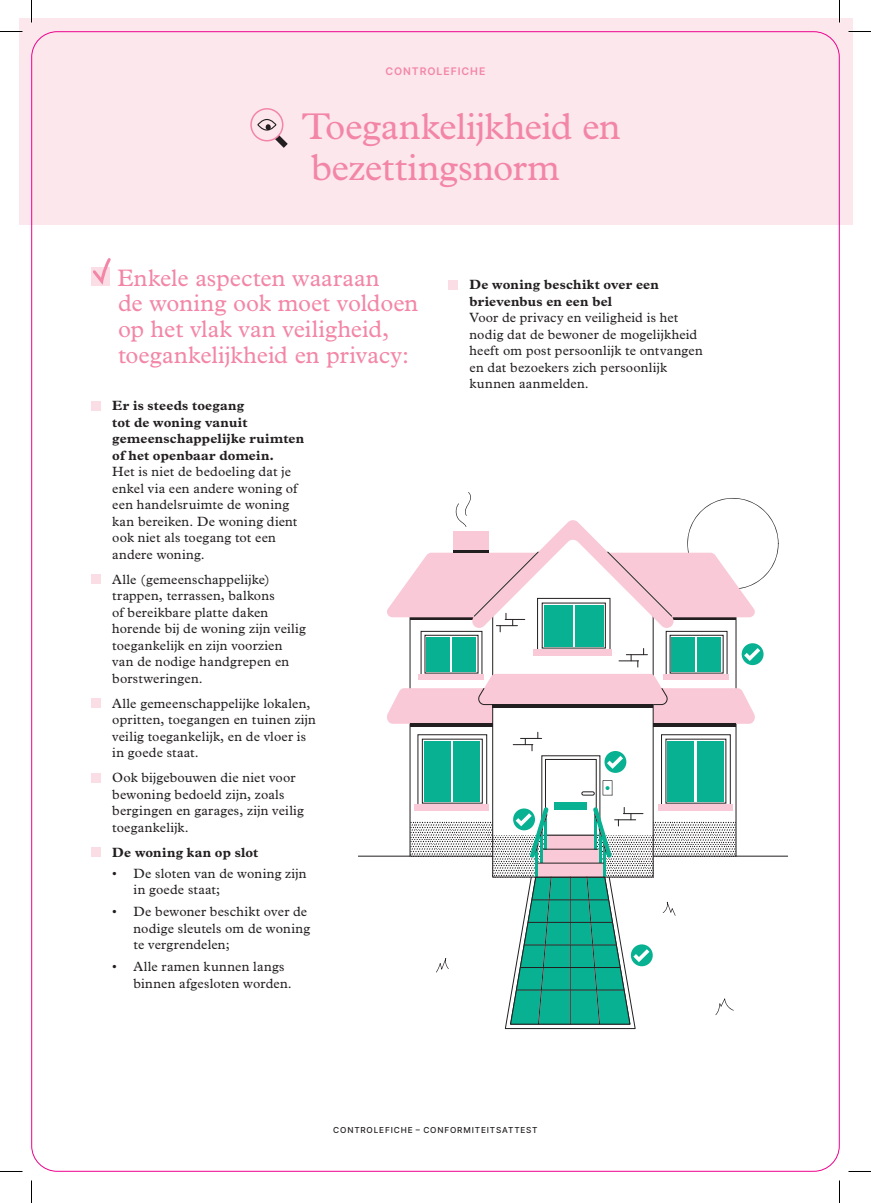
<style>
.page{position:relative;width:871px;height:1203px;background:#fff}
.page>*{position:absolute;margin:0;border:0;box-sizing:border-box;transform-origin:0 0}
.Titel_fiche{font:37.5px/41.4px "Plantin MT Pro";letter-spacing:-.01em;color:#f386a7}
.Titel_1{font:24px/25.5px "Plantin MT Pro";color:#f386a7}
.Broodtekst_opsomming{font:13.5px/16.5px "Plantin MT Pro";letter-spacing:.015em;color:#231f20}
.Broodtekst_opsomming-2{font:700 13.5px/16.5px "Plantin MT Pro";letter-spacing:.015em;color:#231f20}
.t1{font:600 10.5px "Inter";letter-spacing:.085em;color:#f386a7}
.t2{font:500 8.25px "Inter";letter-spacing:.1em;color:#231f20}
.s1{font-weight:700}
</style>
<div class="page">
<svg style="left:492px;top:632px;width:162px;height:245px"></svg>
<svg style="left:493px;top:835px;width:160px;height:42px"></svg>
<svg style="left:410px;top:821px;width:83px;height:35px"></svg>
<svg style="left:653px;top:821px;width:83px;height:35px"></svg>
<svg style="left:387px;top:674px;width:368px;height:50px"></svg>
<svg style="left:543px;top:757px;width:55px;height:50px"></svg>
<div style="left:545px;top:759px;width:51px;height:76px;background:#fff"></div>
<div style="left:545px;top:759px;width:51px;height:76px;border:1px solid #231f20"></div>
<div style="left:538px;top:863px;width:66px;height:14px;background:#f9c9d7"></div>
<div style="left:542px;top:849px;width:57px;height:14px;background:#f9c9d7"></div>
<div style="left:547px;top:835px;width:48px;height:14px;background:#f9c9d7"></div>
<hr style="left:536px;top:840px;width:2px;height:37px;background:#07b192">
<hr style="left:540px;top:827px;width:2px;height:36px;background:#07b192">
<hr style="left:604px;top:840px;width:2px;height:37px;background:#07b192">
<hr style="left:599px;top:827px;width:2px;height:36px;background:#07b192">
<div style="left:581px;top:791px;width:14px;height:4px;border:1px solid #231f20;border-radius:2px"></div>
<hr style="left:537px;top:862px;width:67px;height:1px;background:#231f20">
<hr style="left:543px;top:849px;width:55px;height:1px;background:#231f20">
<hr style="left:547px;top:835px;width:47px;height:1px;background:#231f20">
<svg style="left:421px;top:738px;width:62px;height:66px"></svg>
<div style="left:418px;top:734px;width:69px;height:74px;border:1px solid #231f20"></div>
<div style="left:422px;top:739px;width:60px;height:64px;background:#fff"></div>
<div style="left:422px;top:739px;width:61px;height:64px;border:1px solid #231f20"></div>
<div style="left:424px;top:741px;width:27px;height:60px;background:#07b192"></div>
<div style="left:453px;top:741px;width:27px;height:60px;background:#07b192"></div>
<div style="left:414px;top:804px;width:75px;height:7px;background:#f9c9d7"></div>
<svg style="left:424px;top:634px;width:55px;height:40px"></svg>
<div style="left:425px;top:635px;width:53px;height:38px;background:#fff"></div>
<div style="left:425px;top:635px;width:53px;height:38px;border:1px solid #231f20"></div>
<div style="left:426px;top:637px;width:24px;height:34px;background:#07b192"></div>
<div style="left:452px;top:637px;width:24px;height:34px;background:#07b192"></div>
<div style="left:418px;top:674px;width:66px;height:6px;background:#f9c9d7"></div>
<svg style="left:669px;top:634px;width:55px;height:40px"></svg>
<div style="left:670px;top:635px;width:53px;height:38px;background:#fff"></div>
<div style="left:670px;top:635px;width:53px;height:38px;border:1px solid #231f20"></div>
<div style="left:671px;top:637px;width:24px;height:34px;background:#07b192"></div>
<div style="left:697px;top:637px;width:24px;height:34px;background:#07b192"></div>
<div style="left:663px;top:674px;width:66px;height:6px;background:#f9c9d7"></div>
<svg style="left:539px;top:632px;width:69px;height:17px"></svg>
<div style="left:544px;top:605px;width:28px;height:41px;background:#07b192"></div>
<div style="left:575px;top:605px;width:28px;height:41px;background:#07b192"></div>
<div style="left:534px;top:649px;width:78px;height:7px;background:#f9c9d7"></div>
<svg style="left:665px;top:738px;width:62px;height:66px"></svg>
<div style="left:661px;top:734px;width:70px;height:74px;border:1px solid #231f20"></div>
<svg style="left:666px;top:739px;width:60px;height:64px"></svg>
<div style="left:668px;top:741px;width:26px;height:60px;background:#07b192"></div>
<div style="left:697px;top:741px;width:27px;height:60px;background:#07b192"></div>
<div style="left:658px;top:804px;width:74px;height:7px;background:#f9c9d7"></div>
<hr style="left:358px;top:856px;width:52px;height:1px;background:#231f20">
<hr style="left:736px;top:856px;width:52px;height:1px;background:#231f20">
<svg style="left:513px;top:732px;width:29px;height:19px"></svg>
<svg style="left:619px;top:648px;width:28px;height:19px"></svg>
<svg style="left:387px;top:492px;width:391px;height:140px"></svg>
<div style="left:555px;top:802px;width:32px;height:7px;background:#07b192"></div>
<svg style="left:603px;top:780px;width:9px;height:15px"></svg>
<svg style="left:593px;top:807px;width:50px;height:50px"></svg>
<hr style="left:410px;top:724px;width:83px;height:3px;background:#231f20">
<hr style="left:653px;top:724px;width:83px;height:3px;background:#231f20">
<hr style="left:492px;top:704px;width:161px;height:3px;background:#231f20">
<hr style="left:453px;top:550px;width:36px;height:2px;background:#231f20">
<svg style="left:436px;top:958px;width:13px;height:14px"></svg>
<svg style="left:662px;top:901px;width:14px;height:15px"></svg>
<svg style="left:715px;top:998px;width:19px;height:17px"></svg>
<div style="left:19px;top:19px;width:833px;height:206px;background:#fce7ed"></div>
<svg style="left:251px;top:109px;width:32px;height:32px"></svg>
<div style="left:250px;top:108px;width:33px;height:33px;border:2px solid #f386a7;border-radius:50%"></div>
<svg style="left:256px;top:116px;width:32px;height:32px"></svg>
<div style="left:91px;top:401px;width:9px;height:9px;background:#fbdde5"></div>
<div style="left:91px;top:574px;width:9px;height:10px;background:#fbdde5"></div>
<div style="left:91px;top:698px;width:9px;height:10px;background:#fbdde5"></div>
<div style="left:91px;top:773px;width:9px;height:9px;background:#fbdde5"></div>
<div style="left:91px;top:847px;width:9px;height:10px;background:#fbdde5"></div>
<div style="left:448px;top:280px;width:9px;height:9px;background:#fbdde5"></div>
<svg style="left:91px;top:258px;width:20px;height:28px"></svg>
<svg style="left:604px;top:751px;width:22px;height:22px"></svg>
<svg style="left:603px;top:752px;width:24px;height:19px"></svg>
<svg style="left:512px;top:807px;width:37px;height:50px"></svg>
<svg style="left:505px;top:872px;width:148px;height:157px"></svg>
<svg style="left:742px;top:643px;width:21px;height:22px"></svg>
<svg style="left:741px;top:644px;width:23px;height:19px"></svg>
<hr style="left:838px;top:0;width:2px;height:22px;background:#fff">
<svg style="left:0;top:31px;width:22px;height:1px"></svg>
<svg style="left:848px;top:31px;width:23px;height:1px"></svg>
<svg style="left:0;top:1171px;width:22px;height:1px"></svg>
<svg style="left:848px;top:1171px;width:23px;height:1px"></svg>
<svg style="left:31px;top:0;width:1px;height:22px"></svg>
<svg style="left:31px;top:1180px;width:1px;height:23px"></svg>
<svg style="left:839px;top:0;width:1px;height:22px"></svg>
<svg style="left:839px;top:1180px;width:1px;height:23px"></svg>
<p class="t1" style="left:385px;top:63px;width:102px">CONTROLEFICHE</p>
<p class="Titel_fiche" style="left:302px;top:106px;width:320px">Toegankelijkheid en bezettingsnorm</p>
<p class="Titel_1" style="left:117px;top:265px;width:302px">Enkele aspecten waaraan<br>de woning ook moet voldoen op het vlak van veiligheid, toegankelijkheid en privacy:</p>
<p class="Broodtekst_opsomming-2" style="left:112px;top:397px;width:193px">Er is steeds toegang<br>tot de woning vanuit gemeenschappelijke ruimten of het openbaar domein.</p>
<p class="Broodtekst_opsomming" style="left:112px;top:463px;width:187px">Het is niet de bedoeling dat je enkel via een andere woning of een handelsruimte de woning kan bereiken. De woning dient ook niet als toegang tot een andere woning.</p>
<p class="Broodtekst_opsomming" style="left:112px;top:571px;width:195px">Alle (gemeenschappelijke) trappen, terrassen, balkons<br>of bereikbare platte daken horende bij de woning zijn veilig toegankelijk en zijn voorzien van de nodige handgrepen en borstweringen.</p>
<p class="Broodtekst_opsomming" style="left:112px;top:695px;width:205px">Alle gemeenschappelijke lokalen, opritten, toegangen en tuinen zijn veilig toegankelijk, en de vloer is in goede staat.</p>
<p class="Broodtekst_opsomming" style="left:112px;top:769px;width:193px">Ook bijgebouwen die niet voor bewoning bedoeld zijn, zoals bergingen en garages, zijn veilig toegankelijk.</p>
<p class="Broodtekst_opsomming-2" style="left:112px;top:844px;width:148px">De woning kan op slot</p>
<p class="Broodtekst_opsomming" style="left:134px;top:865px;width:175px;text-indent:-21px">• De sloten van de woning zijn in goede staat;</p>
<p class="Broodtekst_opsomming" style="left:134px;top:903px;width:178px;text-indent:-21px">• De bewoner beschikt over de nodige sleutels om de woning te vergrendelen;</p>
<p class="Broodtekst_opsomming" style="left:134px;top:958px;width:160px;text-indent:-21px">• Alle ramen kunnen langs binnen afgesloten worden.</p>
<p class="Broodtekst_opsomming" style="left:469px;top:277px;width:235px"><span class="s1">De woning beschikt over een brievenbus en een bel<br></span>Voor de privacy en veiligheid is het nodig dat de bewoner de mogelijkheid heeft om post persoonlijk te ontvangen en dat bezoekers zich persoonlijk kunnen aanmelden.</p>
<p class="t2" style="left:333px;top:1123px;width:206px">CONTROLEFICHE – CONFORMITEITSATTEST</p>
</div>
